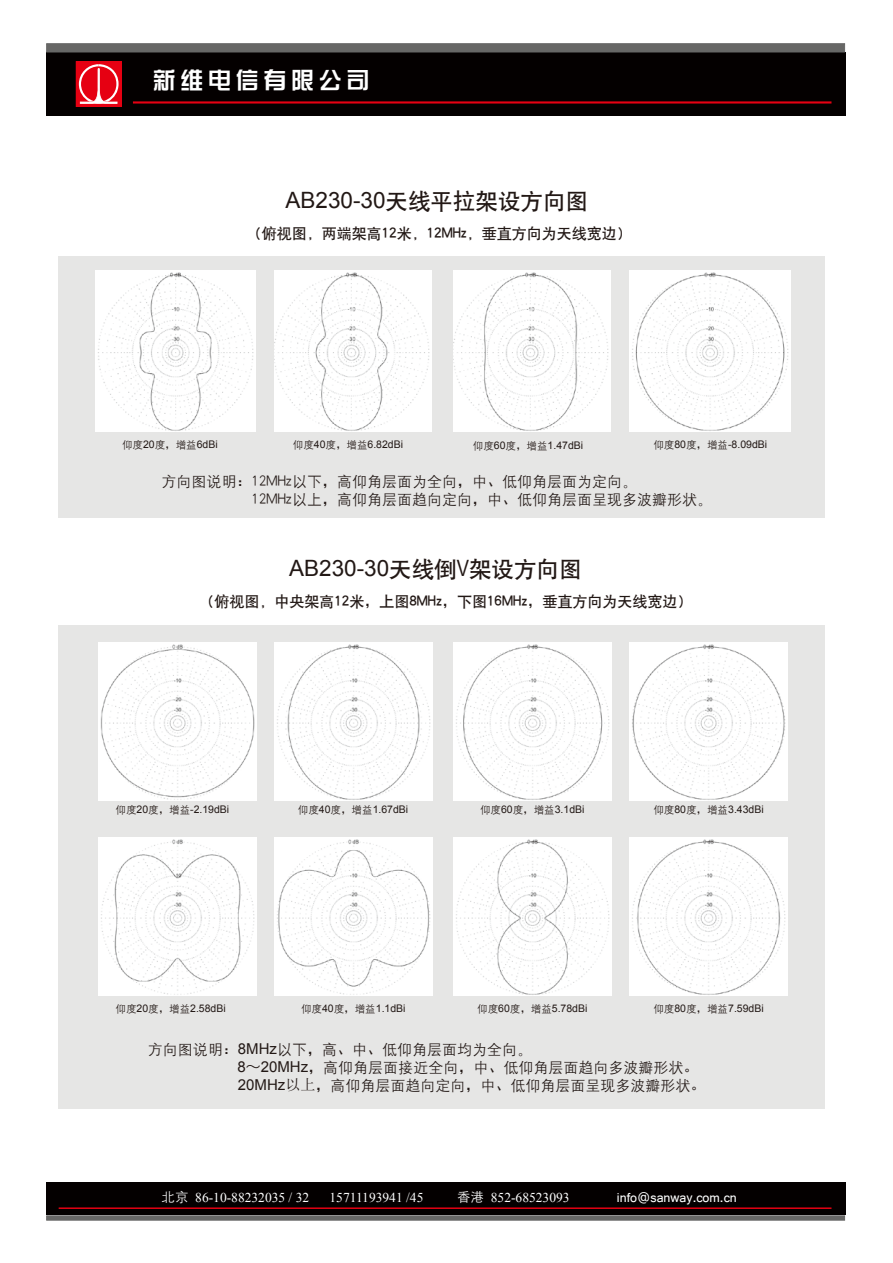
<style>
.page{position:relative;width:893px;height:1263px;background:#fff}
.page>*{position:absolute;margin:0;border:0;box-sizing:border-box;transform-origin:0 0}
.t1{font:23.1px "H Yk 1 gj";letter-spacing:.2em;color:#fff}
.t2{font:22.5px "H Yb 1 gj";color:#221815}
.t3{font:22.5px "Arial";color:#221815}
.t4{font:15px/18px "H Yg 2 gj";color:#221815}
.t5{font:15px "H Yb 1 gj";color:#221815}
.t6{font:13.5px "Times New Roman";color:#fff}
.t7{font:13.5px "Gautami";color:#fff}
.t8{font:10.5px "Arial";color:#221815}
.s1{font-family:"Arial"}
.s2{font-family:"H Yg 2 gj"}
.s3{font-family:"Sim Hei"}
.s4{font-family:"H Yb 1 gj"}
.s5{font-family:"Arial Narrow"}
.s6{font-family:"Sim Sun"}
</style>
<div class="page">
<div style="left:58px;top:256px;width:766px;height:262px;background:#e6e6e5"></div>
<img style="left:95px;top:271px;width:161px;height:160px">
<img style="left:274px;top:271px;width:158px;height:160px">
<img style="left:453px;top:271px;width:158px;height:160px">
<img style="left:630px;top:271px;width:160px;height:160px">
<div style="left:58px;top:625px;width:766px;height:484px;background:#e6e6e5"></div>
<img style="left:99px;top:642px;width:158px;height:158px">
<img style="left:274px;top:642px;width:158px;height:158px">
<img style="left:453px;top:642px;width:158px;height:158px">
<img style="left:630px;top:642px;width:158px;height:158px">
<img style="left:99px;top:838px;width:158px;height:158px">
<img style="left:274px;top:838px;width:158px;height:158px">
<img style="left:453px;top:838px;width:158px;height:158px">
<img style="left:630px;top:838px;width:158px;height:158px">
<div style="left:46px;top:52px;width:799px;height:63px;background:#040000"></div>
<svg style="left:76px;top:62px;width:46px;height:45px;background:#ea3240"></svg>
<div style="left:46px;top:43px;width:799px;height:9px;background:#676766;border:1px solid #676766"></div>
<hr style="left:133px;top:101px;width:698px;height:3px;background:#e60012">
<div style="left:46px;top:1182px;width:799px;height:33px;background:#040000"></div>
<svg style="left:46px;top:1215px;width:799px;height:5px;background:#70706f"></svg>
<hr style="left:59px;top:1207px;width:772px;height:2px;background:#e60012">
<h1 class="t1" style="left:153px;top:69px;width:218px">新维电信有限公司</h1>
<h2 class="t2" style="left:286px;top:190px;width:304px"><span class="s1">AB230-30</span>天线平拉架设方向图</h2>
<h3 class="t5" style="left:247px;top:226px;width:387px">（俯视图，两端架高12米，12MHz，垂直方向为天线宽边）</h3>
<p class="t8" style="left:122px;top:438px;width:97px"><span class="s2">仰度</span>20<span class="s2">度</span><span class="s3">，</span><span class="s2">增益</span>6dBi</p>
<p class="t8" style="left:293px;top:438px;width:112px"><span class="s2">仰度</span>40<span class="s2">度</span><span class="s3">，</span><span class="s2">增益</span>6.82dBi</p>
<p class="t8" style="left:473px;top:438px;width:112px"><span class="s2">仰度</span>60<span class="s2">度</span><span class="s3">，</span><span class="s2">增益</span>1.47dBi</p>
<p class="t8" style="left:653px;top:438px;width:115px"><span class="s2">仰度</span>80<span class="s2">度</span><span class="s3">，</span><span class="s2">增益</span>-8.09dBi</p>
<h3 class="t4" style="left:251px;top:473px;width:462px;text-indent:-90px">方向图说明<span class="s3">：</span>12MHz以下<span class="s3">，</span>高仰角层面为全向<span class="s3">，</span>中<span class="s3">、</span>低仰角层面为定向。<br>12MHz以上<span class="s3">，</span>高仰角层面趋向定向<span class="s3">，</span>中<span class="s3">、</span>低仰角层面呈现多波瓣形状。</h3>
<h2 class="t3" style="left:289px;top:553px;width:294px">AB230-30<span class="s4">天线倒</span><span class="s5">V</span><span class="s4">架设方向图</span></h2>
<h3 class="t5" style="left:199px;top:594px;width:494px">（俯视图，中央架高12米<span class="s3">，</span>上图8MHz<span class="s3">，</span>下图16MHz<span class="s3">，</span>垂直方向为天线宽边）</h3>
<p class="t8" style="left:116px;top:803px;width:115px"><span class="s2">仰度</span>20<span class="s2">度</span><span class="s3">，</span><span class="s2">增益</span>-2.19dBi</p>
<p class="t8" style="left:298px;top:803px;width:112px"><span class="s2">仰度</span>40<span class="s2">度</span><span class="s3">，</span><span class="s2">增益</span>1.67dBi</p>
<p class="t8" style="left:480px;top:803px;width:106px"><span class="s2">仰度</span>60<span class="s2">度</span><span class="s3">，</span><span class="s2">增益</span>3.1dBi</p>
<p class="t8" style="left:653px;top:803px;width:112px"><span class="s2">仰度</span>80<span class="s2">度</span><span class="s3">，</span><span class="s2">增益</span>3.43dBi</p>
<p class="t8" style="left:116px;top:1001px;width:112px"><span class="s2">仰度</span>20<span class="s2">度</span><span class="s3">，</span><span class="s2">增益</span>2.58dBi</p>
<p class="t8" style="left:301px;top:1001px;width:106px"><span class="s2">仰度</span>40<span class="s2">度</span><span class="s3">，</span><span class="s2">增益</span>1.1dBi</p>
<p class="t8" style="left:477px;top:1001px;width:112px"><span class="s2">仰度</span>60<span class="s2">度</span><span class="s3">，</span><span class="s2">增益</span>5.78dBi</p>
<p class="t8" style="left:653px;top:1001px;width:112px"><span class="s2">仰度</span>80<span class="s2">度</span><span class="s3">，</span><span class="s2">增益</span>7.59dBi</p>
<h3 class="t4" style="left:237px;top:1040px;width:469px;text-indent:-90px">方向图说明<span class="s3">：</span><span class="s1">8MHz</span>以下<span class="s3">，</span>高<span class="s3">、</span>中<span class="s3">、</span>低仰角层面均为全向。<br><span class="s1">8</span><span class="s3">～</span><span class="s1">20MHz</span><span class="s3">，</span>高仰角层面接近全向<span class="s3">，</span>中<span class="s3">、</span>低仰角层面趋向多波瓣形状<span class="s3">。<br></span><span class="s1">20MHz</span><span class="s6">以上</span><span class="s3">，</span>高仰角层面趋向定向<span class="s3">，</span>中<span class="s3">、</span>低仰角层面呈现多波瓣形状<span class="s3">。</span></h3>
<p class="t6" style="left:161px;top:1188px;width:149px"><span class="s2">北京</span> 86-10-88232035 / 32</p>
<p class="t6" style="left:329px;top:1188px;width:95px">15711193941 /45</p>
<p class="t6" style="left:457px;top:1188px;width:114px"><span class="s2">香港</span> 852-68523093</p>
<p class="t7" style="left:617px;top:1189px;width:121px">info@sanway.com.cn</p>
</div>
